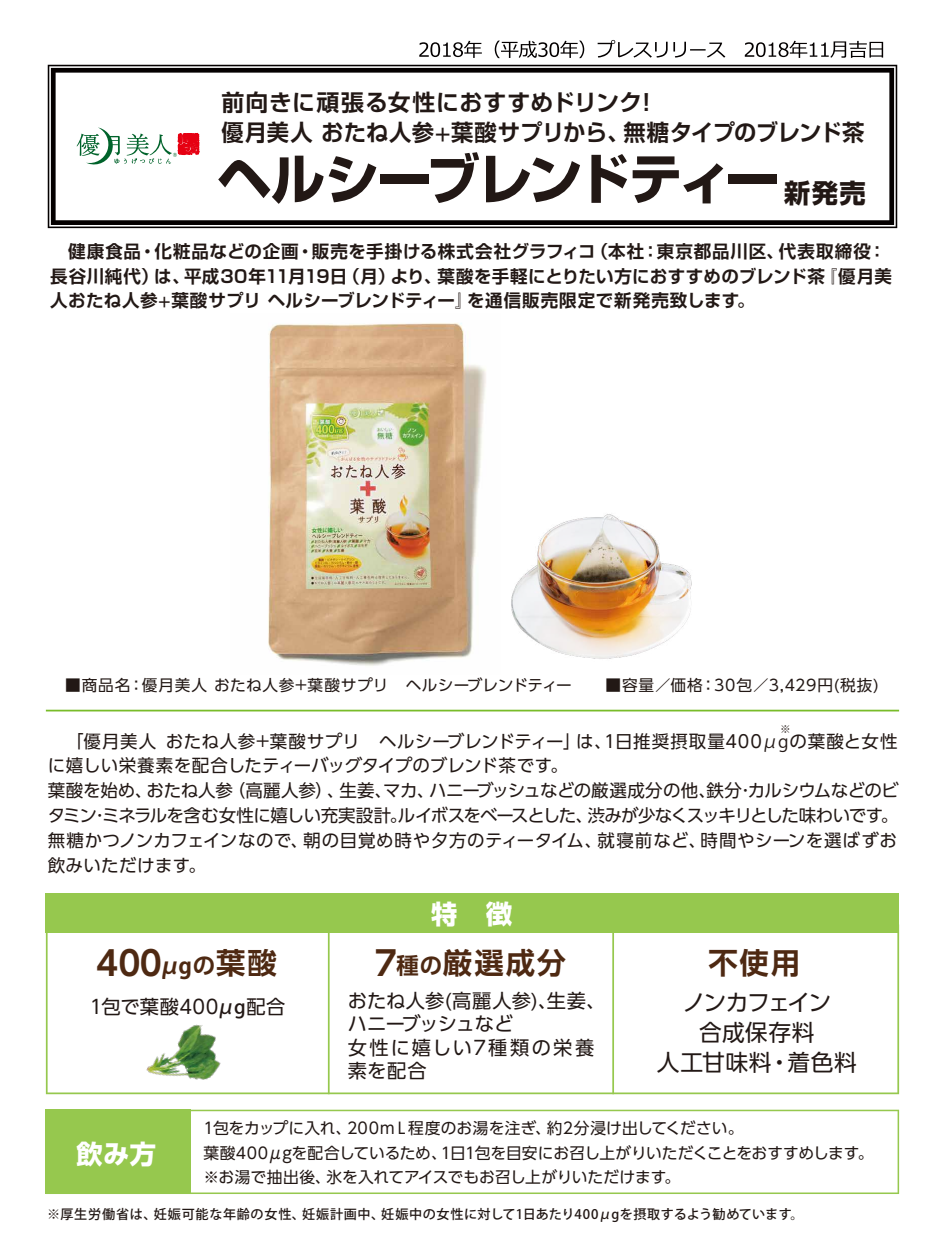
<style>
.page{position:relative;width:945px;height:1260px;background:#fff}
.page>*{position:absolute;margin:0;border:0;box-sizing:border-box;transform-origin:0 0}
.t1{font:700 54.6px "Shin Go";letter-spacing:-.065em;color:#221815}
.t2{font:700 33.6px "UD Shin Go Pro De";color:#4e2912}
.t3{font:700 29.4px "UD Shin Go Pro De";letter-spacing:.07em;color:#4e2912}
.t4{font:700 26.25px "UD Shin Go Pro";color:#fff}
.t5{font:700 22.75px/29.8px "Shin Go De";letter-spacing:.015em;color:#221815}
.t6{font:22.75px/29.8px "UD Shin Go Pro";letter-spacing:.005em;color:#221815;text-align:center}
.t7{font:19.25px/23.3px "UD Shin Go Pro";letter-spacing:.025em;color:#221815}
.t8{font:17.5px/24.8px "UD Shin Go Pro";letter-spacing:-.005em;color:#221815}
.t9{font:700 17.5px/24.8px "Shin Go De";letter-spacing:.03em;color:#221815}
.t10{font:15.75px/24.8px "UD Shin Go Pro";letter-spacing:-.005em;color:#221815}
.t11{font:15.58px "UD Shin Go Pro";letter-spacing:.035em;color:#221815}
.t12{font:500 13.12px "Koz Go Pr 6 N";letter-spacing:.045em;color:#221815}
.t13{font:10.5px "Koz Go Pr 6 N";color:#221815}
.s1{font-size:26.25px}
.s2{font-family:"Koz Go Pr 6 N"}
.s3{font-size:33.6px}
.s4{font-size:22.4px}
.s5{font-family:"Koz Go Pr 6 N";font-size:22.4px}
.s6{font-size:29.4px}
.s7{font-family:"Koz Go Pr 6 N";font-weight:500}
</style>
<div class="page">
<img style="left:268px;top:323px;width:218px;height:343px">
<div style="left:46px;top:893px;width:853px;height:39px;background:#96c84e"></div>
<svg style="left:419px;top:40px;width:306px;height:18px"></svg>
<svg style="left:745px;top:41px;width:138px;height:17px"></svg>
<svg style="left:48px;top:65px;width:849px;height:163px"></svg>
<hr style="left:46px;top:710px;width:853px;height:1px;background:#79bc29">
<svg style="left:77px;top:127px;width:127px;height:40px"></svg>
<img style="left:511px;top:514px;width:181px;height:145px">
<svg style="left:46px;top:932px;width:853px;height:162px"></svg>
<svg style="left:46px;top:1110px;width:853px;height:84px"></svg>
<hr style="left:328px;top:927px;width:2px;height:167px;background:#96c84e">
<hr style="left:612px;top:927px;width:2px;height:167px;background:#96c84e">
<h3 class="t5" style="left:221px;top:86px;width:645px">前向きに頑張る女性におすすめドリンク!<br>優月美人 おたね人参+葉酸サプリから、無糖タイプのブレンド茶</h3>
<h1 class="t1" style="left:217px;top:142px;width:650px">ヘルシーブレンドティー<span class="s1">新発売</span></h1>
<p class="t9" style="left:50px;top:238px;width:843px">　健康食品・化粧品などの企画・販売を手掛ける株式会社グラフィコ（本社：東京都品川区、代表取締役：長谷川純代）は、平成30年11月19日（月）より、葉酸を手軽にとりたい方におすすめのブレンド茶『優月美人おたね人参+葉酸サプリ ヘルシーブレンドティー』を通信販売限定で新発売致します。</p>
<p class="t11" style="left:65px;top:673px;width:815px">■商品名：優月美人 おたね人参+葉酸サプリ　ヘルシーブレンドティー　　■容量／価格：30包／3,429円(税抜)</p>
<p class="t13" style="left:780px;top:724px;width:12px">※</p>
<p class="t8" style="left:48px;top:728px;width:852px">　「優月美人 おたね人参+葉酸サプリ　ヘルシーブレンドティー」は、1日推奨摂取量400<span class="s2">μg</span>の葉酸と女性に嬉しい栄養素を配合したティーバッグタイプのブレンド茶です｡<br>葉酸を始め、おたね人参（高麗人参）、生姜、マカ、ハニーブッシュなどの厳選成分の他､鉄分･カルシウムなどのビタミン･ミネラルを含む女性に嬉しい充実設計｡ルイボスをベースとした、渋みが少なくスッキリとした味わいです｡無糖かつノンカフェインなので、朝の目覚め時や夕方のティータイム、就寝前など、時間やシーンを選ばずお飲みいただけます｡</p>
<h3 class="t4" style="left:431px;top:893px;width:83px">特　徴</h3>
<h3 class="t3" style="left:375px;top:938px;width:193px"><span class="s3">7</span><span class="s4">種の</span>厳選成分</h3>
<h2 class="t2" style="left:96px;top:936px;width:182px">400<span class="s5">μg</span><span class="s4">の</span><span class="s6">葉酸</span></h2>
<h3 class="t3" style="left:709px;top:938px;width:93px">不使用</h3>
<p class="t7" style="left:348px;top:989px;width:250px">おたね人参(高麗人参)､生姜､ハニーブッシュなど<br>女性に嬉しい7種類の栄養素を配合</p>
<p class="t7" style="left:90px;top:994px;width:197px">1包で葉酸400<span class="s7">μg</span>配合</p>
<h3 class="t6" style="left:657px;top:987px;width:202px">ノンカフェイン<br>合成保存料<br>人工甘味料・着色料</h3>
<h3 class="t4" style="left:77px;top:1132px;width:81px">飲み方</h3>
<p class="t10" style="left:203px;top:1115px;width:672px">1包をカップに入れ、200ｍＬ程度のお湯を注ぎ、約2分浸け出してください。<br>葉酸400μgを配合しているため、1日1包を目安にお召し上がりいただくことをおすすめします。※お湯で抽出後、氷を入れてアイスでもお召し上がりいただけます。</p>
<p class="t12" style="left:47px;top:1207px;width:758px">※厚生労働省は、妊娠可能な年齢の女性、妊娠計画中、妊娠中の女性に対して1日あたり400μgを摂取するよう勧めています。</p>
</div>
